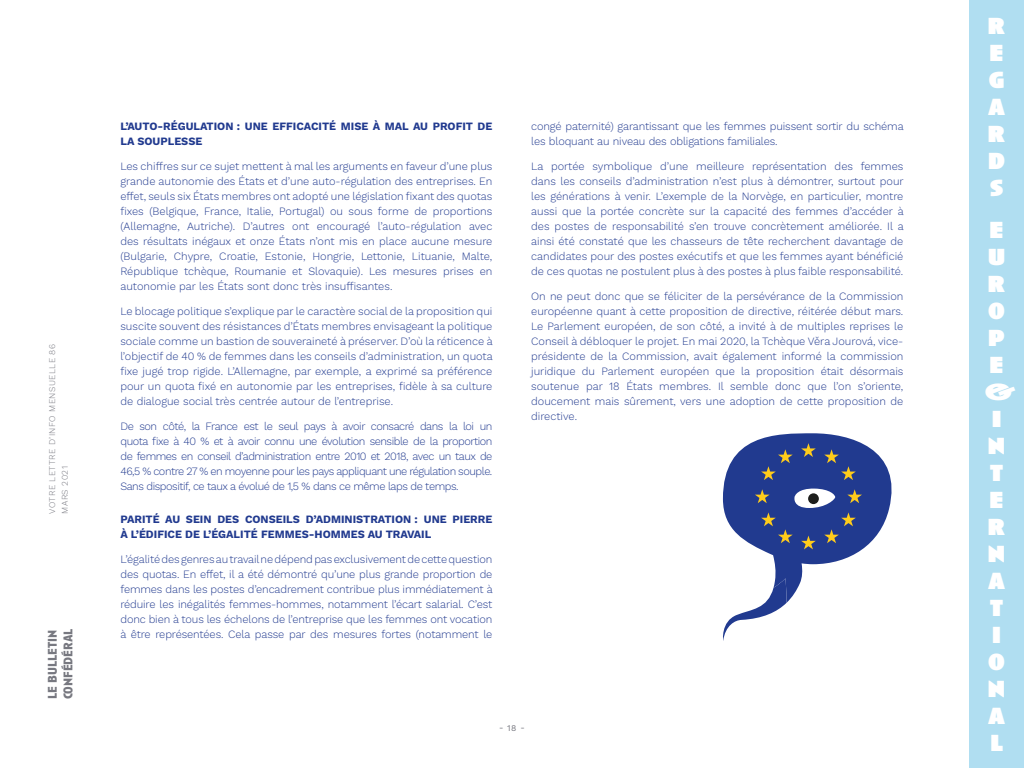
<style>
.page{position:relative;width:1024px;height:768px;background:#fff}
.page>*{position:absolute;margin:0;border:0;box-sizing:border-box;transform-origin:0 0}
.t1{font:900 24px/27px "Anisette";color:#fff;text-align:justify}
.t2{font:700 13px/15.6px "Anisette Pro";color:#777880}
.t3{font:300 11px/15px "Work Sans";letter-spacing:-.01em;color:#213a8f;text-align:justify}
.t4{font:700 11px/15px "Work Sans";color:#213a8f}
.t5{font:300 8.6px/12.7px "Work Sans";letter-spacing:.05em;color:#777880}
.t6{font:8.6px "Work Sans";color:#777880}
</style>
<div class="page">
<div style="left:969px;top:0;width:55px;height:768px;background:#b0def1"></div>
<svg style="left:722px;top:433px;width:170px;height:208px"></svg>
<div style="left:808px;top:493px;width:11px;height:11px;background:#1d1e1c;border-radius:50%"></div>
<p class="t5" style="left:46px;top:514px;width:171px;rotate:-90deg">VOTRE LETTRE D’INFO MENSUELLE 86<br>MARS 2021</p>
<p class="t2" style="left:44px;top:699px;width:72px;rotate:-90deg">le bulletin confédéral</p>
<p class="t4" style="left:120px;top:120px;width:374px">L’AUTO-RÉGULATION : UNE EFFICACITÉ MISE À MAL AU PROFIT DE<br>LA SOUPLESSE</p>
<p class="t3" style="left:120px;top:159px;width:374px">Les chiffres sur ce sujet mettent à mal les arguments en faveur d’une plus grande autonomie des États et d’une auto-régulation des entreprises. En effet, seuls six États membres ont adopté une législation fixant des quotas fixes (Belgique, France, Italie, Portugal) ou sous forme de proportions (Allemagne, Autriche). D’autres ont encouragé l’auto-régulation avec des résultats inégaux et onze États n’ont mis en place aucune mesure (Bulgarie, Chypre, Croatie, Estonie, Hongrie, Lettonie, Lituanie, Malte, République tchèque, Roumanie et Slovaquie). Les mesures prises en autonomie par les États sont donc très insuffisantes.</p>
<p class="t3" style="left:120px;top:304px;width:374px">Le blocage politique s’explique par le caractère social de la proposition qui suscite souvent des résistances d’États membres envisageant la politique sociale comme un bastion de souveraineté à préserver. D’où la réticence à l’objectif de 40 % de femmes dans les conseils d’administration, un quota fixe jugé trop rigide. L’Allemagne, par exemple, a exprimé sa préférence pour un quota fixé en autonomie par les entreprises, fidèle à sa culture de dialogue social très centrée autour de l’entreprise.</p>
<p class="t3" style="left:120px;top:420px;width:374px">De son côté, la France est le seul pays à avoir consacré dans la loi un quota fixe à 40 % et à avoir connu une évolution sensible de la proportion de femmes en conseil d’administration entre 2010 et 2018, avec un taux de 46,5 % contre 27 % en moyenne pour les pays appliquant une régulation souple.<br>Sans dispositif, ce taux a évolué de 1,5 % dans ce même laps de temps.</p>
<p class="t4" style="left:120px;top:513px;width:374px">PARITÉ AU SEIN DES CONSEILS D’ADMINISTRATION : UNE PIERRE<br>À L’ÉDIFICE DE L’ÉGALITÉ FEMMES-HOMMES AU TRAVAIL</p>
<p class="t3" style="left:120px;top:553px;width:374px">L’égalité des genres au travail ne dépend pas exclusivement de cette question des quotas. En effet, il a été démontré qu’une plus grande proportion de femmes dans les postes d’encadrement contribue plus immédiatement à réduire les inégalités femmes-hommes, notamment l’écart salarial. C’est donc bien à tous les échelons de l’entreprise que les femmes ont vocation à être représentées. Cela passe par des mesures fortes (notamment le</p>
<p class="t3" style="left:531px;top:120px;width:374px">congé paternité) garantissant que les femmes puissent sortir du schéma les bloquant au niveau des obligations familiales.</p>
<p class="t3" style="left:531px;top:160px;width:374px">La portée symbolique d’une meilleure représentation des femmes dans les conseils d’administration n’est plus à démontrer, surtout pour les générations à venir. L’exemple de la Norvège, en particulier, montre aussi que la portée concrète sur la capacité des femmes d’accéder à des postes de responsabilité s’en trouve concrètement améliorée. Il a ainsi été constaté que les chasseurs de tête recherchent davantage de candidates pour des postes exécutifs et que les femmes ayant bénéficié de ces quotas ne postulent plus à des postes à plus faible responsabilité.</p>
<p class="t3" style="left:531px;top:290px;width:374px">On ne peut donc que se féliciter de la persévérance de la Commission européenne quant à cette proposition de directive, réitérée début mars.<br>Le Parlement européen, de son côté, a invité à de multiples reprises le Conseil à débloquer le projet. En mai 2020, la Tchèque Věra Jourová, vice&shy;présidente de la Commission, avait également informé la commission juridique du Parlement européen que la proposition était désormais soutenue par 18 États membres. Il semble donc que l’on s’oriente, doucement mais sûrement, vers une adoption de cette proposition de directive.</p>
<p class="t6" style="left:499px;top:723px;width:27px">- 18 -</p>
<h1 class="t1" style="left:988px;top:12px;width:19px">R E G A R D S</h1>
<h1 class="t1" style="left:984px;top:216px;width:33px;text-align:center">E<br>U<br>R<br>O<br>P<br>E &amp;<br>I<br>N<br>T<br>E<br>R<br>N<br>A<br>T<br>I<br>O<br>N<br>A<br>L</h1>
</div>
